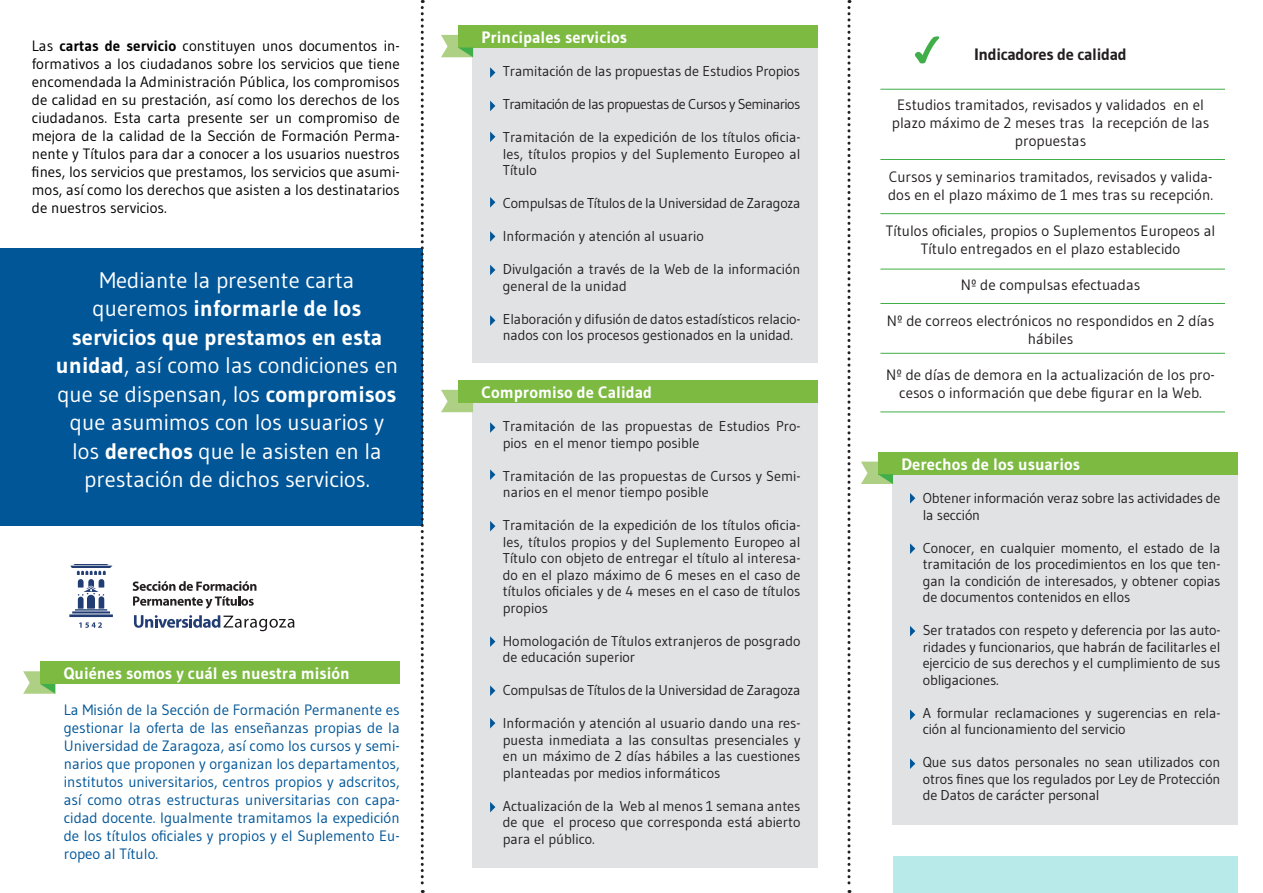
<style>
.page{position:relative;width:1263px;height:893px;background:#fff}
.page>*{position:absolute;margin:0;border:0;box-sizing:border-box;transform-origin:0 0}
.t1{font:22.5px/28.5px "Gudea";color:#fff;text-align:center}
.t2{font:700 16.5px "Gudea";color:#fff}
.t3{font:700 16.5px "Gudea";letter-spacing:-.02em;color:#231f20}
.t4{font:15px/18px "Gudea";color:#000;text-align:justify}
.t5{font:15px/18px "Gudea";color:#231f20;text-align:center}
.t6{font:15px/18px "Gudea";color:#015698;text-align:justify}
.t7{font:14.25px/16.5px "Gudea";letter-spacing:-.01em;color:#231f20;text-align:justify}
.t8{font:14.25px "Gudea";letter-spacing:-.04em;color:#231f20}
.s1{font-weight:700}
</style>
<div class="page">
<div style="left:0;top:249px;width:422px;height:277px;background:#015698"></div>
<div style="left:472px;top:40px;width:345px;height:323px;background:#e1e2e4"></div>
<div style="left:892px;top:467px;width:345px;height:358px;background:#e1e2e4"></div>
<div style="left:472px;top:395px;width:345px;height:472px;background:#e1e2e4"></div>
<svg style="left:441px;top:390px;width:32px;height:22px"></svg>
<div style="left:458px;top:25px;width:359px;height:23px;background:#7dba42"></div>
<div style="left:878px;top:452px;width:359px;height:22px;background:#7dba42"></div>
<div style="left:458px;top:380px;width:359px;height:22px;background:#7dba42"></div>
<svg style="left:441px;top:35px;width:32px;height:22px"></svg>
<svg style="left:861px;top:462px;width:32px;height:22px"></svg>
<svg style="left:490px;top:67px;width:5px;height:11px"></svg>
<svg style="left:910px;top:493px;width:5px;height:11px"></svg>
<svg style="left:490px;top:422px;width:5px;height:11px"></svg>
<svg style="left:490px;top:101px;width:5px;height:10px"></svg>
<svg style="left:490px;top:469px;width:5px;height:11px"></svg>
<svg style="left:490px;top:132px;width:5px;height:10px"></svg>
<svg style="left:910px;top:543px;width:5px;height:11px"></svg>
<svg style="left:490px;top:521px;width:5px;height:10px"></svg>
<svg style="left:490px;top:197px;width:5px;height:11px"></svg>
<svg style="left:910px;top:626px;width:5px;height:10px"></svg>
<svg style="left:490px;top:636px;width:5px;height:11px"></svg>
<svg style="left:490px;top:231px;width:5px;height:11px"></svg>
<svg style="left:490px;top:685px;width:5px;height:11px"></svg>
<svg style="left:490px;top:265px;width:5px;height:10px"></svg>
<svg style="left:910px;top:709px;width:5px;height:11px"></svg>
<svg style="left:490px;top:718px;width:5px;height:10px"></svg>
<svg style="left:490px;top:315px;width:5px;height:11px"></svg>
<svg style="left:910px;top:758px;width:5px;height:11px"></svg>
<svg style="left:490px;top:802px;width:5px;height:10px"></svg>
<div style="left:40px;top:661px;width:360px;height:23px;background:#7dba42"></div>
<svg style="left:23px;top:671px;width:32px;height:23px"></svg>
<hr style="left:880px;top:159px;width:345px;height:1px;background:#40ae49">
<hr style="left:880px;top:89px;width:345px;height:1px;background:#40ae49">
<hr style="left:880px;top:213px;width:345px;height:1px;background:#40ae49">
<hr style="left:880px;top:303px;width:345px;height:1px;background:#40ae49">
<hr style="left:880px;top:353px;width:345px;height:1px;background:#40ae49">
<hr style="left:880px;top:412px;width:345px;height:1px;background:#40ae49">
<hr style="left:880px;top:269px;width:345px;height:1px;background:#40ae49">
<svg style="left:915px;top:36px;width:24px;height:27px"></svg>
<div style="left:893px;top:856px;width:344px;height:37px;background:#b8eae9"></div>
<svg style="left:134px;top:615px;width:160px;height:16px"></svg>
<svg style="left:69px;top:564px;width:44px;height:64px"></svg>
<svg style="left:133px;top:581px;width:123px;height:27px"></svg>
<svg style="left:847px;top:0;width:3px;height:893px"></svg>
<svg style="left:421px;top:0;width:3px;height:893px"></svg>
<p class="t2" style="left:482px;top:27px;width:147px">Principales servicios</p>
<p class="t7" style="left:503px;top:63px;width:299px">Tramitación de las propuestas de Estudios Propios</p>
<p class="t8" style="left:503px;top:96px;width:299px">Tramitación de las propuestas de Cursos y Seminarios</p>
<p class="t7" style="left:503px;top:129px;width:299px">Tramitación de la expedición de los títulos oficia&shy;les, títulos propios y del Suplemento Europeo al Título</p>
<p class="t7" style="left:503px;top:195px;width:299px">Compulsas de Títulos de la Universidad de Zaragoza</p>
<p class="t7" style="left:503px;top:228px;width:202px">Información y atención al usuario</p>
<p class="t7" style="left:503px;top:261px;width:299px">Divulgación a través de la Web de la información general de la unidad</p>
<p class="t7" style="left:503px;top:310px;width:299px">Elaboración y difusión de datos estadísticos relacio&shy;nados con los procesos gestionados en la unidad.</p>
<p class="t4" style="left:32px;top:36px;width:369px">Las <span class="s1">cartas de servicio</span> constituyen unos documentos in&shy;formativos a los ciudadanos sobre los servicios que tiene encomendada la Administración Pública, los compromisos de calidad en su prestación, así como los derechos de los ciudadanos. Esta carta presente ser un compromiso de mejora de la calidad de la Sección de Formación Perma&shy;nente y Títulos para dar a conocer a los usuarios nuestros fines, los servicios que prestamos, los servicios que asumi&shy;mos, así como los derechos que asisten a los destinatarios de nuestros servicios.</p>
<p class="t3" style="left:974px;top:44px;width:154px">Indicadores de calidad</p>
<p class="t5" style="left:892px;top:95px;width:319px">Estudios tramitados, revisados y validados en el plazo máximo de 2 meses tras la recepción de las propuestas</p>
<p class="t5" style="left:888px;top:167px;width:326px;text-align:left">Cursos y seminarios tramitados, revisados y valida&shy;dos en el plazo máximo de 1 mes tras su recepción.</p>
<p class="t5" style="left:886px;top:221px;width:331px">Títulos oficiales, propios o Suplementos Europeos al<br>Título entregados en el plazo establecido</p>
<p class="t5" style="left:961px;top:275px;width:181px">Nº de compulsas efectuadas</p>
<p class="t5" style="left:887px;top:311px;width:329px">Nº de correos electrónicos no respondidos en 2 días hábiles</p>
<p class="t5" style="left:886px;top:365px;width:330px">Nº de días de demora en la actualización de los pro&shy;cesos o información que debe figurar en la Web.</p>
<p class="t1" style="left:56px;top:265px;width:344px">Mediante la presente carta queremos <span class="s1">informarle de los servicios que prestamos en esta unidad</span>, así como las condiciones en que se dispensan, los <span class="s1">compromisos </span>que asumimos con los usuarios y los <span class="s1">derechos</span> que le asisten en la prestación de dichos servicios.</p>
<p class="t2" style="left:482px;top:382px;width:172px">Compromiso de Calidad</p>
<p class="t7" style="left:503px;top:418px;width:299px">Tramitación de las propuestas de Estudios Pro&shy;pios en el menor tiempo posible</p>
<p class="t7" style="left:503px;top:467px;width:299px">Tramitación de las propuestas de Cursos y Semi&shy;narios en el menor tiempo posible</p>
<p class="t7" style="left:503px;top:517px;width:299px">Tramitación de la expedición de los títulos oficia&shy;les, títulos propios y del Suplemento Europeo al Título con objeto de entregar el título al interesa&shy;do en el plazo máximo de 6 meses en el caso de títulos oficiales y de 4 meses en el caso de títulos propios</p>
<p class="t7" style="left:503px;top:632px;width:299px">Homologación de Títulos extranjeros de posgrado de educación superior</p>
<p class="t7" style="left:503px;top:682px;width:299px">Compulsas de Títulos de la Universidad de Zaragoza</p>
<p class="t7" style="left:503px;top:715px;width:299px">Información y atención al usuario dando una res&shy;puesta inmediata a las consultas presenciales y en un máximo de 2 días hábiles a las cuestiones planteadas por medios informáticos</p>
<p class="t7" style="left:503px;top:797px;width:299px">Actualización de la Web al menos 1 semana antes de que el proceso que corresponda está abierto para el público.</p>
<p class="t2" style="left:901px;top:454px;width:180px">Derechos de los usuarios</p>
<p class="t7" style="left:923px;top:490px;width:299px">Obtener información veraz sobre las actividades de la sección</p>
<p class="t7" style="left:923px;top:539px;width:299px">Conocer, en cualquier momento, el estado de la tramitación de los procedimientos en los que ten&shy;gan la condición de interesados, y obtener copias de documentos contenidos en ellos</p>
<p class="t7" style="left:923px;top:622px;width:299px">Ser tratados con respeto y deferencia por las auto&shy;ridades y funcionarios, que habrán de facilitarles el ejercicio de sus derechos y el cumplimiento de sus obligaciones.</p>
<p class="t7" style="left:923px;top:704px;width:299px">A formular reclamaciones y sugerencias en rela&shy;ción al funcionamiento del servicio</p>
<p class="t7" style="left:923px;top:754px;width:299px">Que sus datos personales no sean utilizados con otros fines que los regulados por Ley de Protección de Datos de carácter personal</p>
<p class="t2" style="left:64px;top:663px;width:288px">Quiénes somos y cuál es nuestra misión</p>
<p class="t6" style="left:64px;top:701px;width:337px">La Misión de la Sección de Formación Permanente es gestionar la oferta de las enseñanzas propias de la Universidad de Zaragoza, así como los cursos y semi&shy;narios que proponen y organizan los departamentos, institutos universitarios, centros propios y adscritos, así como otras estructuras universitarias con capa&shy;cidad docente. Igualmente tramitamos la expedición de los títulos oficiales y propios y el Suplemento Eu&shy;ropeo al Título.</p>
</div>
